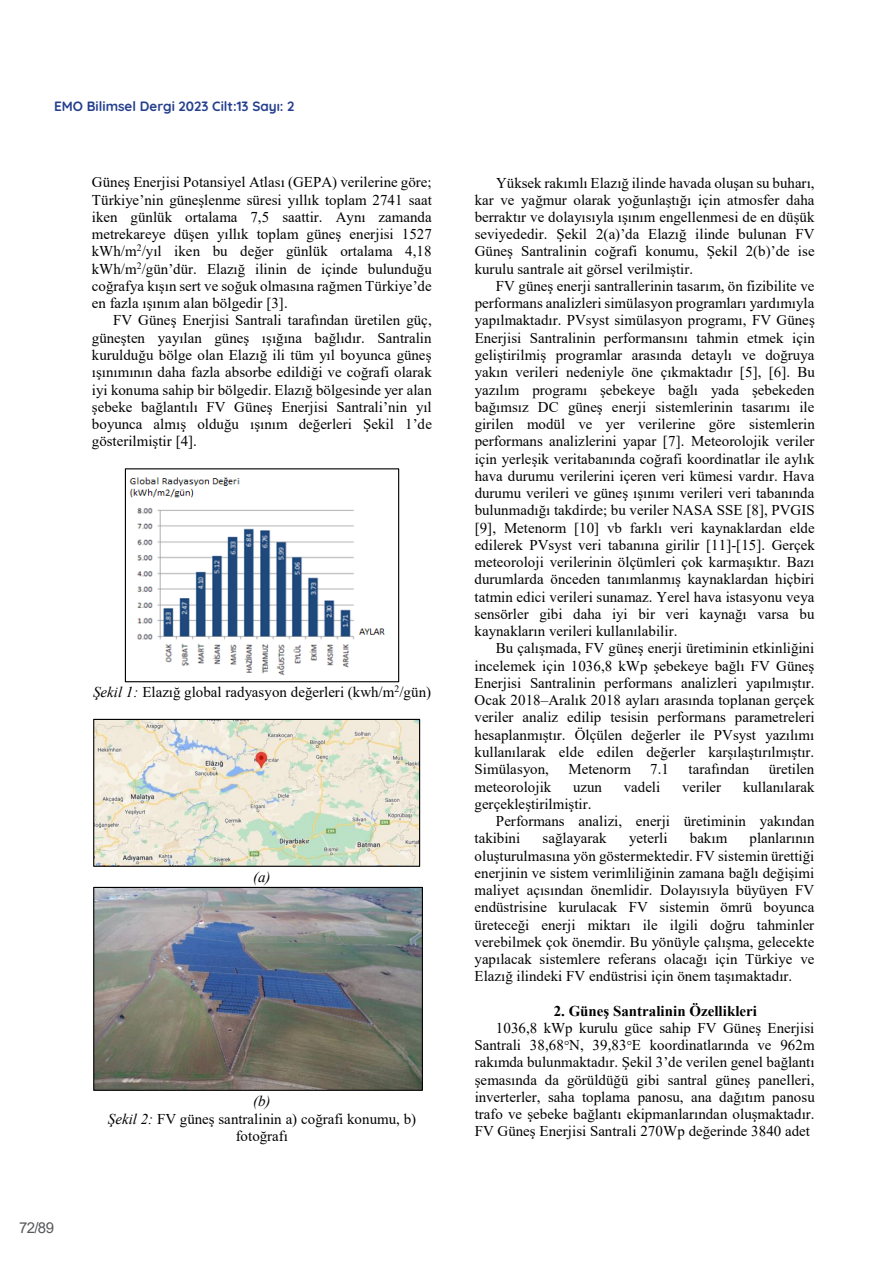
<style>
.page{position:relative;width:893px;height:1263px;background:#fff}
.page>*{position:absolute;margin:0;border:0;box-sizing:border-box;transform-origin:0 0}
.t1{font:15px/17.2px "Times New Roman";color:#000;text-align:center}
.t2{font:700 15px "Times New Roman";color:#000}
.t3{font:15px "Arial";color:#57585a}
.t4{font:italic 15px "Times New Roman";color:#000}
.t5{font:700 13.5px "Quicksand";color:#253f8e}
.s1{font-style:italic}
.s2{font-size:13.5px}
</style>
<div class="page">
<img style="left:129px;top:477px;width:256px;height:199px">
<div style="left:125px;top:468px;width:274px;height:214px;border:1px solid #000"></div>
<img style="left:95px;top:721px;width:323px;height:144px">
<div style="left:93px;top:719px;width:327px;height:148px;border:1px solid #000"></div>
<img style="left:95px;top:889px;width:326px;height:200px">
<div style="left:93px;top:887px;width:330px;height:204px;border:1px solid #000"></div>
<p class="t5" style="left:54px;top:96px;width:242px">EMO Bilimsel Dergi 2023 Cilt:13 Sayı: 2</p>
<p class="t1" style="left:92px;top:173px;width:341px">Güneş Enerjisi Potansiyel Atlası (GEPA) verilerine göre;</p>
<p class="t1" style="left:92px;top:191px;width:341px">Türkiye’nin güneşlenme süresi yıllık toplam 2741 saat</p>
<p class="t1" style="left:92px;top:208px;width:341px">iken günlük ortalama 7,5 saattir. Aynı zamanda</p>
<p class="t1" style="left:92px;top:225px;width:341px">metrekareye düşen yıllık toplam güneş enerjisi 1527</p>
<p class="t1" style="left:92px;top:242px;width:341px">kWh/m<sup>2</sup>/yıl iken bu değer günlük ortalama 4,18</p>
<p class="t1" style="left:92px;top:260px;width:341px">kWh/m<sup>2</sup>/gün’dür. Elazığ ilinin de içinde bulunduğu</p>
<p class="t1" style="left:92px;top:277px;width:341px">coğrafya kışın sert ve soğuk olmasına rağmen Türkiye’de</p>
<p class="t1" style="left:92px;top:294px;width:197px">en fazla ışınım alan bölgedir [3].</p>
<p class="t1" style="left:113px;top:311px;width:320px">FV Güneş Enerjisi Santrali tarafından üretilen güç,</p>
<p class="t1" style="left:92px;top:329px;width:341px">güneşten yayılan güneş ışığına bağlıdır. Santralin</p>
<p class="t1" style="left:92px;top:346px;width:341px">kurulduğu bölge olan Elazığ ili tüm yıl boyunca güneş</p>
<p class="t1" style="left:92px;top:363px;width:341px">ışınımının daha fazla absorbe edildiği ve coğrafi olarak</p>
<p class="t1" style="left:92px;top:380px;width:341px">iyi konuma sahip bir bölgedir. Elazığ bölgesinde yer alan</p>
<p class="t1" style="left:92px;top:397px;width:341px">şebeke bağlantılı FV Güneş Enerjisi Santrali’nin yıl</p>
<p class="t1" style="left:92px;top:415px;width:342px">boyunca almış olduğu ışınım değerleri Şekil 1’de</p>
<p class="t1" style="left:92px;top:432px;width:107px">gösterilmiştir [4].</p>
<p class="t1" style="left:93px;top:683px;width:340px"><span class="s1">Şekil 1:</span> Elazığ global radyasyon değerleri (kwh/m<sup>2</sup>/gün)</p>
<p class="t4" style="left:253px;top:867px;width:19px">(a)</p>
<p class="t3" style="left:19px;top:1217px;width:36px">72/89</p>
<p class="t1" style="left:108px;top:1092px;width:310px"><span class="s1">(b)<br>Şekil 2:</span> FV güneş santralinin a) coğrafi konumu, b) fotoğrafı</p>
<p class="t1" style="left:496px;top:173px;width:320px">Yüksek rakımlı Elazığ ilinde havada oluşan su buharı,</p>
<p class="t1" style="left:475px;top:191px;width:341px">kar ve yağmur olarak yoğunlaştığı için atmosfer daha</p>
<p class="t1" style="left:475px;top:208px;width:341px">berraktır ve dolayısıyla ışınım engellenmesi de en düşük</p>
<p class="t1" style="left:475px;top:225px;width:341px">seviyededir. Şekil 2(a)’da Elazığ ilinde bulunan FV</p>
<p class="t1" style="left:475px;top:242px;width:341px">Güneş Santralinin coğrafi konumu, Şekil 2(b)’de ise</p>
<p class="t1" style="left:475px;top:260px;width:220px">kurulu santrale ait görsel verilmiştir.</p>
<p class="t1" style="left:496px;top:277px;width:320px">FV güneş enerji santrallerinin tasarım, ön fizibilite ve</p>
<p class="t1" style="left:475px;top:294px;width:341px">performans analizleri simülasyon programları yardımıyla</p>
<p class="t1" style="left:475px;top:311px;width:342px">yapılmaktadır. PVsyst simülasyon programı, FV Güneş</p>
<p class="t1" style="left:475px;top:329px;width:342px">Enerjisi Santralinin performansını tahmin etmek için</p>
<p class="t1" style="left:475px;top:346px;width:341px">geliştirilmiş programlar arasında detaylı ve doğruya</p>
<p class="t1" style="left:475px;top:363px;width:342px">yakın verileri nedeniyle öne çıkmaktadır [5], [6]. Bu</p>
<p class="t1" style="left:475px;top:380px;width:341px">yazılım programı şebekeye bağlı yada şebekeden</p>
<p class="t1" style="left:475px;top:398px;width:341px">bağımsız DC güneş enerji sistemlerinin tasarımı ile</p>
<p class="t1" style="left:475px;top:415px;width:342px">girilen modül ve yer verilerine göre sistemlerin</p>
<p class="t1" style="left:475px;top:432px;width:341px">performans analizlerini yapar [7]. Meteorolojik veriler</p>
<p class="t1" style="left:475px;top:449px;width:341px">için yerleşik veritabanında coğrafi koordinatlar ile aylık</p>
<p class="t1" style="left:475px;top:467px;width:341px">hava durumu verilerini içeren veri kümesi vardır. Hava</p>
<p class="t1" style="left:475px;top:484px;width:341px">durumu verileri ve güneş ışınımı verileri veri tabanında</p>
<p class="t1" style="left:475px;top:501px;width:342px">bulunmadığı takdirde; bu veriler NASA SSE [8], PVGIS</p>
<p class="t1" style="left:475px;top:518px;width:341px">[9], Metenorm [10] vb farklı veri kaynaklardan elde</p>
<p class="t1" style="left:475px;top:536px;width:342px">edilerek PVsyst veri tabanına girilir [11]-[15]. Gerçek</p>
<p class="t1" style="left:475px;top:553px;width:341px">meteoroloji verilerinin ölçümleri çok karmaşıktır. Bazı</p>
<p class="t1" style="left:475px;top:570px;width:341px">durumlarda önceden tanımlanmış kaynaklardan hiçbiri</p>
<p class="t1" style="left:475px;top:588px;width:341px">tatmin edici verileri sunamaz. Yerel hava istasyonu veya</p>
<p class="t1" style="left:475px;top:605px;width:341px">sensörler gibi daha iyi bir veri kaynağı varsa bu</p>
<p class="t1" style="left:475px;top:622px;width:204px">kaynakların verileri kullanılabilir.</p>
<p class="t1" style="left:496px;top:639px;width:320px">Bu çalışmada, FV güneş enerji üretiminin etkinliğini</p>
<p class="t1" style="left:475px;top:657px;width:341px">incelemek için 1036,8 kWp şebekeye bağlı FV Güneş</p>
<p class="t1" style="left:475px;top:674px;width:341px">Enerjisi Santralinin performans analizleri yapılmıştır.</p>
<p class="t1" style="left:475px;top:691px;width:341px">Ocak 2018–Aralık 2018 ayları arasında toplanan gerçek</p>
<p class="t1" style="left:475px;top:708px;width:342px">veriler analiz edilip tesisin performans parametreleri</p>
<p class="t1" style="left:475px;top:726px;width:341px">hesaplanmıştır. Ölçülen değerler ile PVsyst yazılımı</p>
<p class="t1" style="left:475px;top:743px;width:341px">kullanılarak elde edilen değerler karşılaştırılmıştır.</p>
<p class="t1" style="left:475px;top:760px;width:76px">Simülasyon,</p>
<p class="t1" style="left:568px;top:760px;width:64px">Metenorm</p>
<p class="t1" style="left:650px;top:760px;width:20px">7.1</p>
<p class="t1" style="left:689px;top:760px;width:62px">tarafından</p>
<p class="t1" style="left:769px;top:760px;width:47px">üretilen</p>
<p class="t1" style="left:475px;top:777px;width:78px">meteorolojik</p>
<p class="t1" style="left:573px;top:777px;width:31px">uzun</p>
<p class="t1" style="left:624px;top:777px;width:38px">vadeli</p>
<p class="t1" style="left:682px;top:777px;width:40px">veriler</p>
<p class="t1" style="left:743px;top:777px;width:73px">kullanılarak</p>
<p class="t1" style="left:475px;top:794px;width:118px">gerçekleştirilmiştir.</p>
<p class="t1" style="left:496px;top:812px;width:320px">Performans analizi, enerji üretiminin yakından</p>
<p class="t1" style="left:475px;top:829px;width:47px">takibini</p>
<p class="t1" style="left:543px;top:829px;width:66px">sağlayarak</p>
<p class="t1" style="left:629px;top:829px;width:40px">yeterli</p>
<p class="t1" style="left:690px;top:829px;width:39px">bakım</p>
<p class="t1" style="left:475px;top:829px;width:341px;text-align:justify;text-indent:275px">planlarının oluşturulmasına yön göstermektedir. FV sistemin ürettiği enerjinin ve sistem verimliliğinin zamana bağlı değişimi maliyet açısından önemlidir. Dolayısıyla büyüyen FV endüstrisine kurulacak FV sistemin ömrü boyunca üreteceği enerji miktarı ile ilgili doğru tahminler verebilmek çok önemdir. Bu yönüyle çalışma, gelecekte yapılacak sistemlere referans olacağı için Türkiye ve Elazığ ilindeki FV endüstrisi için önem taşımaktadır.</p>
<p class="t2" style="left:554px;top:1000px;width:205px">2. Güneş Santralinin Özellikleri</p>
<p class="t1" style="left:496px;top:1019px;width:320px">1036,8 kWp kurulu güce sahip FV Güneş Enerjisi</p>
<p class="t1" style="left:475px;top:1036px;width:342px">Santrali 38,68<span class="s2">°</span>N, 39,83<span class="s2">°</span>E koordinatlarında ve 962m</p>
<p class="t1" style="left:475px;top:1053px;width:341px">rakımda bulunmaktadır. Şekil 3’de verilen genel bağlantı</p>
<p class="t1" style="left:475px;top:1070px;width:341px">şemasında da görüldüğü gibi santral güneş panelleri,</p>
<p class="t1" style="left:475px;top:1088px;width:342px">inverterler, saha toplama panosu, ana dağıtım panosu</p>
<p class="t1" style="left:475px;top:1105px;width:341px">trafo ve şebeke bağlantı ekipmanlarından oluşmaktadır.</p>
<p class="t1" style="left:475px;top:1122px;width:337px">FV Güneş Enerjisi Santrali 270Wp değerinde 3840 adet</p>
</div>
